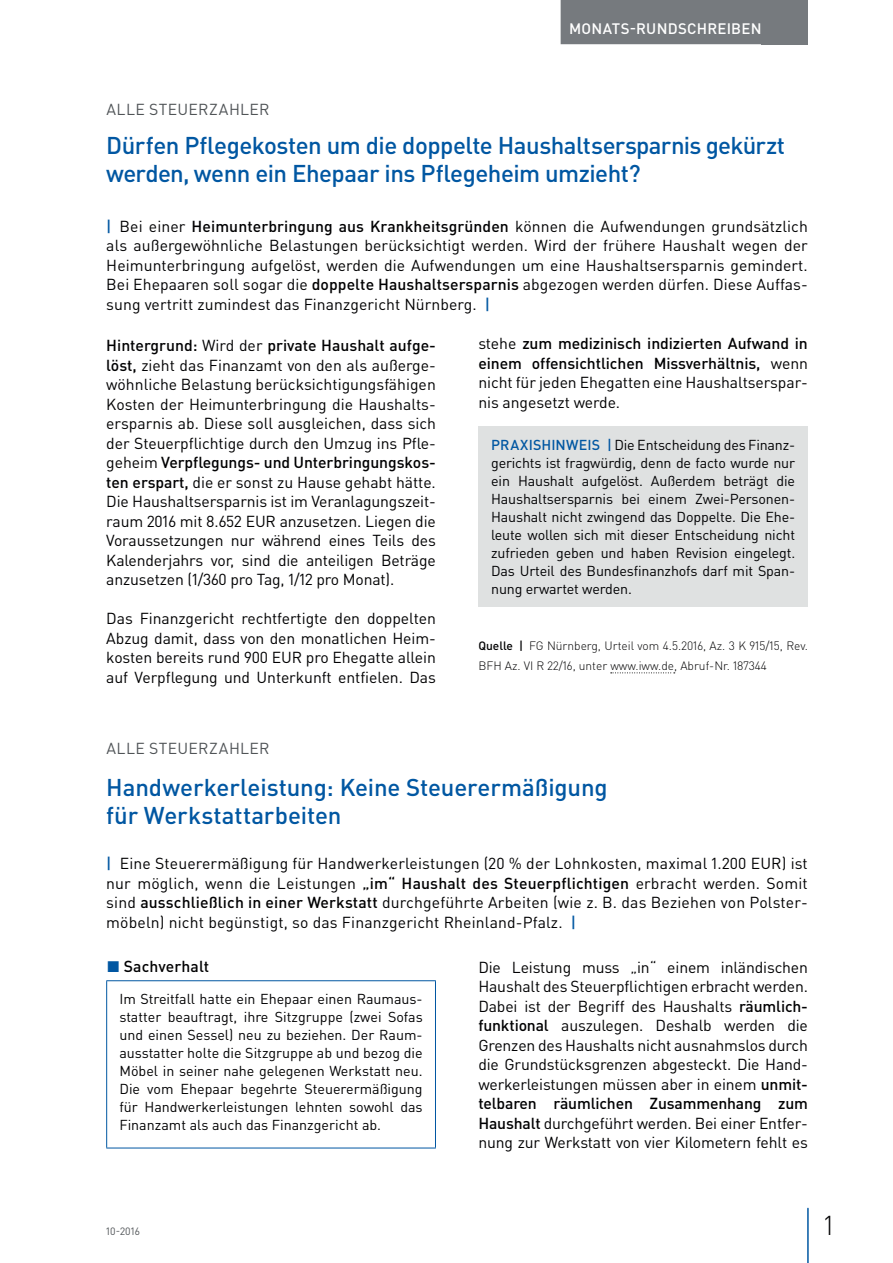
<style>
.page{position:relative;width:893px;height:1263px;background:#fff}
.page>*{position:absolute;margin:0;border:0;box-sizing:border-box;transform-origin:0 0}
.t1{font:300 27px "DIN Pro";color:#000002}
.t2{font:500 24px/28.5px "DIN Pro";letter-spacing:-.015em;color:#0157a2}
.t3{font:15.75px/19.5px "DIN Pro";letter-spacing:-.005em;color:#000002;text-align:justify}
.t4{font:500 15.75px/19.5px "DIN Pro";letter-spacing:-.005em;color:#000002;text-align:justify}
.t5{font:15.75px "DIN Pro";letter-spacing:.025em;color:#505457}
.t6{font:500 15px "DIN Pro";letter-spacing:.015em;color:#fff}
.t7{font:14.25px/18px "DIN Pro";letter-spacing:-.01em;color:#000002;text-align:justify}
.t8{font:300 12px/19.5px "DIN Pro";color:#000002}
.t9{font:10.5px "DIN Pro";color:#505457}
.s1{font-weight:500;color:#0157a2}
.s2{font-weight:500}
.s3{font-weight:400}
.s4{color:#0157a2}
</style>
<div class="page">
<div style="left:762px;top:0;width:46px;height:44px;background:#767a7e"></div>
<hr style="left:807px;top:1208px;width:2px;height:55px;background:#0157a2">
<div style="left:561px;top:0;width:209px;height:44px;background:#767a7e"></div>
<svg style="left:611px;top:672px;width:64px;height:1px"></svg>
<div style="left:478px;top:427px;width:330px;height:180px;background:#dfe1e1"></div>
<hr style="left:106px;top:980px;width:330px;height:1px;background:#0157a2">
<hr style="left:106px;top:981px;width:1px;height:167px;background:#0157a2">
<hr style="left:435px;top:981px;width:1px;height:167px;background:#0157a2">
<hr style="left:106px;top:1148px;width:330px;height:1px;background:#0157a2">
<p class="t6" style="left:569px;top:18px;width:194px">MONATS-RUNDSCHREIBEN</p>
<p class="t5" style="left:106px;top:98px;width:165px">ALLE STEUERZAHLER</p>
<h2 class="t2" style="left:106px;top:130px;width:680px">Dürfen Pflegekosten um die doppelte Haushaltsersparnis gekürzt werden, wenn ein Ehepaar ins Pflegeheim umzieht?</h2>
<p class="t3" style="left:106px;top:216px;width:703px"><span class="s1">|</span> Bei einer <span class="s2">Heimunterbringung aus Krankheitsgründen</span> können die Aufwendungen grundsätzlich als außergewöhnliche Belastungen berücksichtigt werden. Wird der frühere Haushalt wegen der Heimunterbringung aufgelöst, werden die Aufwendungen um eine Haushaltsersparnis gemindert.<br>Bei Ehepaaren soll sogar die <span class="s2">doppelte Haushaltsersparnis</span> abgezogen werden dürfen. Diese Auffas&shy;sung vertritt zumindest das Finanzgericht Nürnberg. <span class="s1">|</span></p>
<p class="t3" style="left:106px;top:335px;width:331px"><span class="s2">Hintergrund:</span> Wird der <span class="s2">private Haushalt aufge&shy;löst,</span> zieht das Finanzamt von den als außerge&shy;wöhnliche Belastung berücksichtigungsfähigen Kosten der Heimunterbringung die Haushalts&shy;ersparnis ab. Diese soll ausgleichen, dass sich der Steuerpflichtige durch den Umzug ins Pfle&shy;geheim <span class="s2">Verpflegungs- und Unterbringungskos&shy;ten erspart,</span> die er sonst zu Hause gehabt hätte.<br>Die Haushaltsersparnis ist im Veranlagungszeit&shy;raum 2016 mit 8.652 EUR anzusetzen. Liegen die Voraussetzungen nur während eines Teils des Kalenderjahrs vor, sind die anteiligen Beträge anzusetzen (1/360 pro Tag, 1/12 pro Monat).</p>
<p class="t3" style="left:106px;top:608px;width:331px">Das Finanzgericht rechtfertigte den doppelten Abzug damit, dass von den monatlichen Heim&shy;kosten bereits rund 900 EUR pro Ehegatte allein auf Verpflegung und Unterkunft entfielen. Das</p>
<p class="t4" style="left:478px;top:333px;width:331px"><span class="s3">stehe</span> zum medizinisch indizierten Aufwand in einem offensichtlichen Missverhältnis, <span class="s3">wenn nicht für jeden Ehegatten eine Haushaltserspar&shy;nis angesetzt werde.</span></p>
<p class="t7" style="left:491px;top:435px;width:306px"><span class="s1">PRAXISHINWEIS |</span> Die Entscheidung des Finanz&shy;gerichts ist fragwürdig, denn de facto wurde nur ein Haushalt aufgelöst. Außerdem beträgt die Haushaltsersparnis bei einem Zwei-Personen-Haushalt nicht zwingend das Doppelte. Die Ehe&shy;leute wollen sich mit dieser Entscheidung nicht zufrieden geben und haben Revision eingelegt.<br>Das Urteil des Bundesfinanzhofs darf mit Span&shy;nung erwartet werden.</p>
<p class="t8" style="left:478px;top:636px;width:331px"><span class="s2">Quelle |</span> FG Nürnberg, Urteil vom 4.5.2016, Az. 3 K 915/15, Rev.<br>BFH Az. VI R 22/16, unter www.iww.de, Abruf-Nr. 187344</p>
<p class="t5" style="left:106px;top:737px;width:165px">ALLE STEUERZAHLER</p>
<h2 class="t2" style="left:106px;top:772px;width:503px">Handwerkerleistung: Keine Steuerermäßigung für Werkstattarbeiten</h2>
<p class="t3" style="left:106px;top:853px;width:703px"><span class="s1">|</span> Eine Steuerermäßigung für Handwerkerleistungen (20 % der Lohnkosten, maximal 1.200 EUR) ist nur möglich, wenn die Leistungen <span class="s2">„im“ Haushalt des Steuerpflichtigen</span> erbracht werden. Somit sind <span class="s2">ausschließlich in einer Werkstatt</span> durchgeführte Arbeiten (wie z. B. das Beziehen von Polster&shy;möbeln) nicht begünstigt, so das Finanzgericht Rheinland-Pfalz. <span class="s1">|</span></p>
<p class="t4" style="left:107px;top:956px;width:104px"><span class="s4">◼</span> Sachverhalt</p>
<p class="t7" style="left:119px;top:990px;width:305px">Im Streitfall hatte ein Ehepaar einen Raumaus&shy;statter beauftragt, ihre Sitzgruppe (zwei Sofas und einen Sessel) neu zu beziehen. Der Raum&shy;ausstatter holte die Sitzgruppe ab und bezog die Möbel in seiner nahe gelegenen Werkstatt neu.<br>Die vom Ehepaar begehrte Steuerermäßigung für Handwerkerleistungen lehnten sowohl das Finanzamt als auch das Finanzgericht ab.</p>
<p class="t3" style="left:478px;top:957px;width:331px">Die Leistung muss „in“ einem inländischen Haushalt des Steuerpflichtigen erbracht werden.<br>Dabei ist der Begriff des Haushalts <span class="s2">räumlich&shy;funktional</span> auszulegen. Deshalb werden die Grenzen des Haushalts nicht ausnahmslos durch die Grundstücksgrenzen abgesteckt. Die Hand&shy;werkerleistungen müssen aber in einem <span class="s2">unmit&shy;telbaren räumlichen Zusammenhang zum Haushalt</span> durchgeführt werden. Bei einer Entfer&shy;nung zur Werkstatt von vier Kilometern fehlt es</p>
<p class="t9" style="left:106px;top:1224px;width:35px">10-2016</p>
<h1 class="t1" style="left:824px;top:1207px;width:11px">1</h1>
</div>
